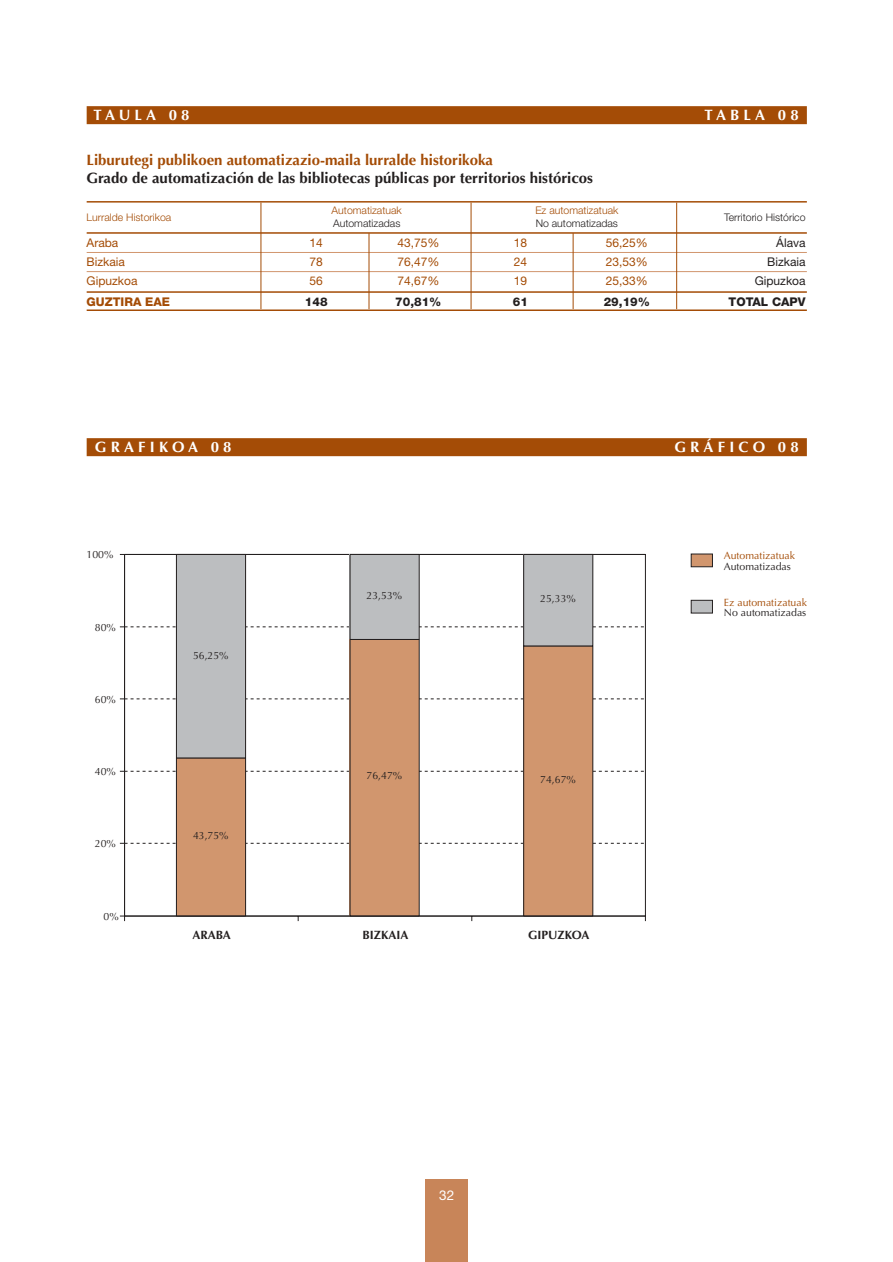
<style>
.page{position:relative;width:893px;height:1262px;background:#fff}
.page>*{position:absolute;margin:0;border:0;box-sizing:border-box;transform-origin:0 0}
.t1{font:700 15px "Optima";color:#231f1f}
.t2{font:700 15px "Optima";color:#a44c06}
.t3{font:700 15px "Optima";letter-spacing:.28em;color:#fff}
.t4{font:13.5px "Helvetica Neue";color:#fff}
.t5{font:12px "Helvetica Neue";color:#a44c06}
.t6{font:800 12px "Helvetica Neue";color:#231f1f}
.t7{font:12px "Helvetica Neue";color:#231f1f}
.t8{font:700 12px "Optima";color:#231f1f}
.t9{font:800 12px "Helvetica Neue";color:#a44c06}
.t10{font:10.5px "Optima";color:#231f1f}
.t11{font:300 10.5px "Helvetica Neue";color:#a44c06}
.t12{font:300 10.5px "Helvetica Neue";color:#231f1f}
.t13{font:10.5px "Optima";color:#a44c06}
</style>
<div class="page">
<div style="left:425px;top:1179px;width:43px;height:82px;background:#c88559"></div>
<div style="left:87px;top:106px;width:719px;height:18px;background:#a44c06"></div>
<hr style="left:87px;top:201px;width:719px;height:1px;background:#a44c06">
<hr style="left:87px;top:232px;width:719px;height:2px;background:#a44c06">
<hr style="left:87px;top:252px;width:719px;height:1px;background:#d1966e">
<hr style="left:87px;top:271px;width:719px;height:1px;background:#d1966e">
<hr style="left:87px;top:291px;width:719px;height:2px;background:#a44c06">
<hr style="left:87px;top:309px;width:719px;height:2px;background:#a44c06">
<div style="left:87px;top:438px;width:719px;height:18px;background:#a44c06"></div>
<hr style="left:368px;top:233px;width:1px;height:76px;background:#a44c06">
<hr style="left:260px;top:202px;width:1px;height:107px;background:#a44c06">
<hr style="left:470px;top:202px;width:1px;height:107px;background:#a44c06">
<hr style="left:572px;top:233px;width:1px;height:76px;background:#a44c06">
<hr style="left:676px;top:202px;width:1px;height:107px;background:#a44c06">
<hr style="left:124px;top:554px;width:521px;height:1px;background:#231f1f">
<hr style="left:645px;top:554px;width:1px;height:362px;background:#231f1f">
<div style="left:176px;top:757px;width:69px;height:158px;background:#d1966e"></div>
<hr style="left:245px;top:758px;width:1px;height:158px;background:#231f1f">
<hr style="left:176px;top:758px;width:1px;height:158px;background:#231f1f">
<div style="left:349px;top:639px;width:70px;height:276px;background:#d1966e"></div>
<hr style="left:419px;top:639px;width:1px;height:277px;background:#231f1f">
<hr style="left:349px;top:639px;width:1px;height:277px;background:#231f1f">
<div style="left:523px;top:645px;width:69px;height:270px;background:#d1966e"></div>
<hr style="left:592px;top:646px;width:1px;height:270px;background:#231f1f">
<hr style="left:523px;top:646px;width:1px;height:270px;background:#231f1f">
<div style="left:176px;top:554px;width:69px;height:203px;background:#bcbec0"></div>
<hr style="left:176px;top:554px;width:69px;height:1px;background:#231f1f">
<hr style="left:245px;top:554px;width:1px;height:204px;background:#231f1f">
<hr style="left:176px;top:757px;width:69px;height:1px;background:#231f1f">
<hr style="left:176px;top:554px;width:1px;height:204px;background:#231f1f">
<div style="left:349px;top:554px;width:70px;height:85px;background:#bcbec0"></div>
<hr style="left:350px;top:554px;width:69px;height:1px;background:#231f1f">
<hr style="left:419px;top:554px;width:1px;height:85px;background:#231f1f">
<hr style="left:350px;top:639px;width:69px;height:1px;background:#231f1f">
<hr style="left:349px;top:554px;width:1px;height:85px;background:#231f1f">
<div style="left:523px;top:554px;width:69px;height:91px;background:#bcbec0"></div>
<hr style="left:523px;top:554px;width:70px;height:1px;background:#231f1f">
<hr style="left:592px;top:554px;width:1px;height:92px;background:#231f1f">
<hr style="left:523px;top:645px;width:70px;height:1px;background:#231f1f">
<hr style="left:523px;top:554px;width:1px;height:92px;background:#231f1f">
<hr style="left:124px;top:554px;width:1px;height:362px;background:#231f1f">
<svg style="left:120px;top:843px;width:525px;height:1px"></svg>
<svg style="left:120px;top:771px;width:525px;height:1px"></svg>
<svg style="left:120px;top:698px;width:525px;height:1px"></svg>
<svg style="left:120px;top:626px;width:525px;height:1px"></svg>
<hr style="left:124px;top:915px;width:521px;height:1px;background:#231f1f">
<svg style="left:120px;top:915px;width:5px;height:6px"></svg>
<div style="left:690px;top:553px;width:22px;height:14px;background:#d1966e;border:1px solid #231f1f"></div>
<div style="left:690px;top:600px;width:22px;height:13px;background:#bcbec0;border:1px solid #231f1f"></div>
<h1 class="t3" style="left:93px;top:109px;width:98px">TAULA 08</h1>
<h1 class="t3" style="left:704px;top:109px;width:96px">TABLA 08</h1>
<h1 class="t2" style="left:87px;top:153px;width:408px">Liburutegi publikoen automatizazio-maila lurralde historikoka</h1>
<h1 class="t1" style="left:87px;top:171px;width:508px">Grado de automatización de las bibliotecas públicas por territorios históricos</h1>
<p class="t11" style="left:87px;top:214px;width:86px">Lurralde Historikoa</p>
<p class="t11" style="left:331px;top:206px;width:72px">Automatizatuak</p>
<p class="t11" style="left:535px;top:206px;width:85px">Ez automatizatuak</p>
<p class="t12" style="left:724px;top:214px;width:83px">Territorio Histórico</p>
<p class="t12" style="left:333px;top:220px;width:69px">Automatizadas</p>
<p class="t12" style="left:535px;top:220px;width:84px">No automatizadas</p>
<p class="t5" style="left:87px;top:238px;width:33px">Araba</p>
<p class="t5" style="left:309px;top:238px;width:15px">14</p>
<p class="t5" style="left:397px;top:238px;width:44px">43,75%</p>
<p class="t5" style="left:514px;top:238px;width:15px">18</p>
<p class="t5" style="left:606px;top:238px;width:44px">56,25%</p>
<p class="t7" style="left:776px;top:238px;width:31px">Álava</p>
<p class="t5" style="left:87px;top:257px;width:40px">Bizkaia</p>
<p class="t5" style="left:309px;top:257px;width:15px">78</p>
<p class="t5" style="left:397px;top:257px;width:44px">76,47%</p>
<p class="t5" style="left:514px;top:257px;width:15px">24</p>
<p class="t5" style="left:606px;top:257px;width:44px">23,53%</p>
<p class="t7" style="left:767px;top:257px;width:40px">Bizkaia</p>
<p class="t5" style="left:87px;top:276px;width:52px">Gipuzkoa</p>
<p class="t5" style="left:309px;top:276px;width:15px">56</p>
<p class="t5" style="left:397px;top:276px;width:44px">74,67%</p>
<p class="t5" style="left:514px;top:276px;width:15px">19</p>
<p class="t5" style="left:606px;top:276px;width:44px">25,33%</p>
<p class="t7" style="left:754px;top:276px;width:52px">Gipuzkoa</p>
<p class="t9" style="left:87px;top:297px;width:85px">GUZTIRA EAE</p>
<p class="t6" style="left:305px;top:297px;width:24px">148</p>
<p class="t6" style="left:395px;top:297px;width:48px">70,81%</p>
<p class="t6" style="left:513px;top:297px;width:17px">61</p>
<p class="t6" style="left:603px;top:297px;width:48px">29,19%</p>
<p class="t6" style="left:728px;top:297px;width:78px">TOTAL CAPV</p>
<h1 class="t3" style="left:95px;top:441px;width:138px">GRAFIKOA 08</h1>
<h1 class="t3" style="left:674px;top:441px;width:126px">GRÁFICO 08</h1>
<p class="t10" style="left:87px;top:550px;width:28px">100%</p>
<p class="t10" style="left:95px;top:623px;width:23px">80%</p>
<p class="t10" style="left:95px;top:694px;width:23px">60%</p>
<p class="t10" style="left:95px;top:767px;width:23px">40%</p>
<p class="t10" style="left:95px;top:839px;width:23px">20%</p>
<p class="t10" style="left:103px;top:912px;width:17px">0%</p>
<p class="t10" style="left:193px;top:651px;width:37px">56,25%</p>
<p class="t10" style="left:193px;top:831px;width:37px">43,75%</p>
<p class="t10" style="left:366px;top:591px;width:37px">23,53%</p>
<p class="t10" style="left:540px;top:594px;width:37px">25,33%</p>
<p class="t10" style="left:366px;top:771px;width:37px">76,47%</p>
<p class="t10" style="left:540px;top:775px;width:37px">74,67%</p>
<p class="t8" style="left:192px;top:930px;width:40px">ARABA</p>
<p class="t8" style="left:362px;top:930px;width:48px">BIZKAIA</p>
<p class="t8" style="left:528px;top:930px;width:63px">GIPUZKOA</p>
<p class="t4" style="left:439px;top:1190px;width:17px">32</p>
<p class="t13" style="left:724px;top:551px;width:73px">Automatizatuak</p>
<p class="t10" style="left:724px;top:562px;width:68px">Automatizadas</p>
<p class="t13" style="left:724px;top:598px;width:84px">Ez automatizatuak</p>
<p class="t10" style="left:724px;top:608px;width:84px">No automatizadas</p>
</div>
